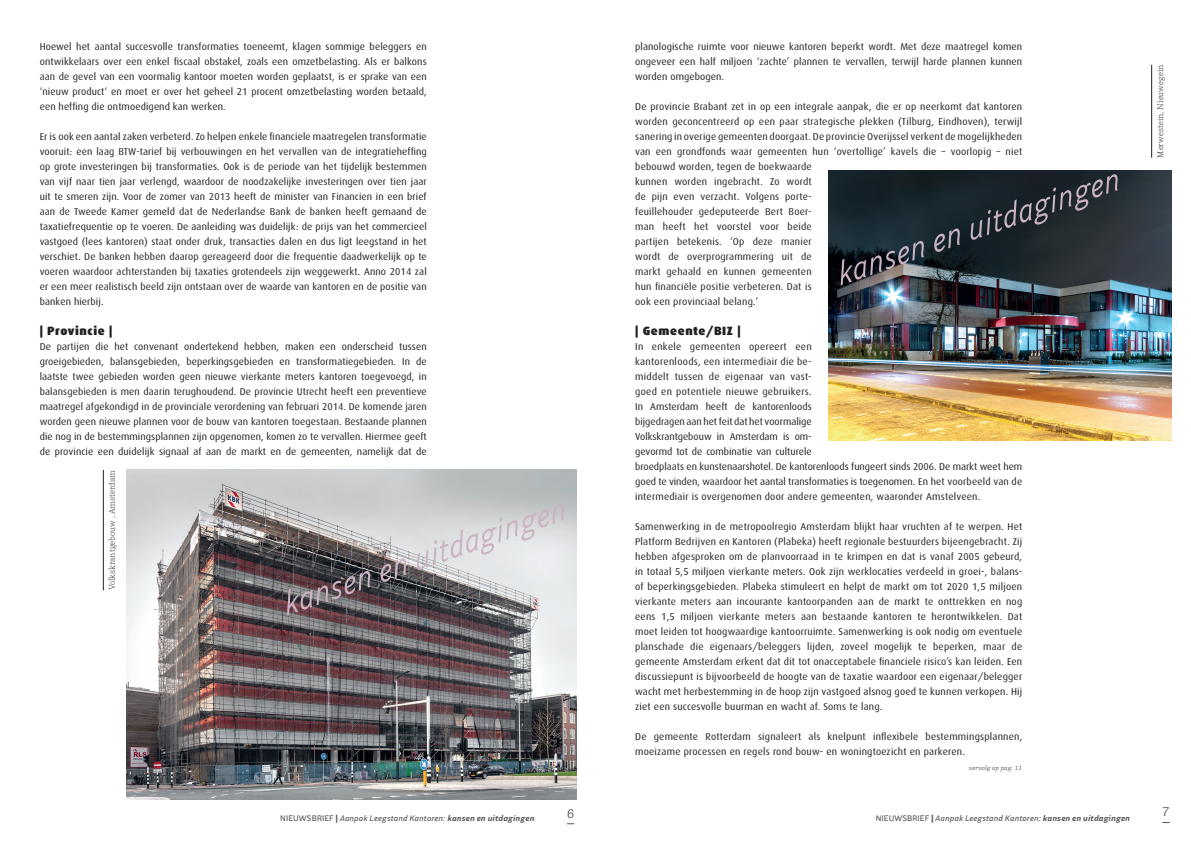
<style>
.page{position:relative;width:1191px;height:842px;background:#fff}
.page>*{position:absolute;margin:0;border:0;box-sizing:border-box;transform-origin:0 0}
.t1{font:12.5px "Parry Pro";color:#545557}
.t2{font:900 12px "Dax";letter-spacing:.05em;color:#231f20}
.t3{font:10px/15px "Dax";letter-spacing:.02em;color:#231f20;text-align:justify}
.t4{font:10px/15px "Dax";color:#231f20}
.t5{font:italic 600 8px "Parry Grotesque Pro";letter-spacing:.01em;color:#545557}
.t6{font:300 8px "Parry Pro";letter-spacing:.01em;color:#231f20}
.t7{font:italic 6px "Parry Pro";letter-spacing:.03em;color:#545557}
.s1{font-style:normal}
.s2{font-weight:900;font-style:normal}
.s3{font-weight:700}
</style>
<div class="page">
<img style="left:126px;top:470px;width:450px;height:330px">
<img style="left:828px;top:170px;width:343px;height:270px">
<svg style="left:284px;top:495px;width:282px;height:128px;background:#a4a1a4"></svg>
<hr style="left:103px;top:470px;width:1px;height:120px;background:#231f20">
<hr style="left:1151px;top:65px;width:1px;height:93px;background:#231f20">
<svg style="left:837px;top:170px;width:282px;height:123px;background:#2b343b"></svg>
<p class="t3" style="left:40px;top:39px;width:388px">Hoewel het aantal succesvolle transformaties toeneemt, klagen sommige beleggers en ontwikkelaars over een enkel fiscaal obstakel, zoals een omzetbelasting. Als er balkons aan de gevel van een voormalig kantoor moeten worden geplaatst, is er sprake van een ‘nieuw product‘ en moet er over het geheel 21 procent omzetbelasting worden betaald, een heffing die ontmoedigend kan werken.</p>
<p class="t3" style="left:40px;top:129px;width:388px">Er is ook een aantal zaken verbeterd. Zo helpen enkele financiele maatregelen transformatie vooruit: een laag BTW-tarief bij verbouwingen en het vervallen van de integratieheffing op grote investeringen bij transformaties. Ook is de periode van het tijdelijk bestemmen van vijf naar tien jaar verlengd, waardoor de noodzakelijke investeringen over tien jaar uit te smeren zijn. Voor de zomer van 2013 heeft de minister van Financien in een brief aan de Tweede Kamer gemeld dat de Nederlandse Bank de banken heeft gemaand de taxatiefrequentie op te voeren. De aanleiding was duidelijk: de prijs van het commercieel vastgoed (lees kantoren) staat onder druk, transacties dalen en dus ligt leegstand in het verschiet. De banken hebben daarop gereageerd door die frequentie daadwerkelijk op te voeren waardoor achterstanden bij taxaties grotendeels zijn weggewerkt. Anno 2014 zal er een meer realistisch beeld zijn ontstaan over de waarde van kantoren en de positie van banken hierbij.</p>
<p class="t2" style="left:40px;top:324px;width:74px">| Provincie |</p>
<p class="t3" style="left:40px;top:339px;width:388px">De partijen die het convenant ondertekend hebben, maken een onderscheid tussen groeigebieden, balansgebieden, beperkingsgebieden en transformatiegebieden. In de laatste twee gebieden worden geen nieuwe vierkante meters kantoren toegevoegd, in balansgebieden is men daarin terughoudend. De provincie Utrecht heeft een preventieve maatregel afgekondigd in de provinciale verordening van februari 2014. De komende jaren worden geen nieuwe plannen voor de bouw van kantoren toegestaan. Bestaande plannen die nog in de bestemmingsplannen zijn opgenomen, komen zo te vervallen. Hiermee geeft de provincie een duidelijk signaal af aan de markt en de gemeenten, namelijk dat de</p>
<p class="t6" style="left:106px;top:590px;width:122px;rotate:-90deg">Volkskrantgebouw , Amsterdam</p>
<p class="t5" style="left:280px;top:813px;width:256px"><span class="s1">NIEUWSBRIEF</span> <span class="s2">|</span> Aanpak Leegstand Kantoren: <span class="s3">kansen en uitdagingen</span></p>
<p class="t1" style="left:567px;top:804px;width:9px">6</p>
<p class="t3" style="left:635px;top:39px;width:388px">planologische ruimte voor nieuwe kantoren beperkt wordt. Met deze maatregel komen ongeveer een half miljoen ‘zachte’ plannen te vervallen, terwijl harde plannen kunnen worden omgebogen.</p>
<p class="t3" style="left:635px;top:99px;width:388px;text-align:left">De provincie Brabant zet in op een integrale aanpak, die er op neerkomt dat kantoren worden geconcentreerd op een paar strategische plekken (Tilburg, Eindhoven), terwijl sanering in overige gemeenten doorgaat. De provincie Overijssel verkent de mogelijkheden van een grondfonds waar gemeenten hun ‘overtollige’ kavels die – voorlopig – niet bebouwd worden, tegen de boekwaarde<br>kunnen worden ingebracht. Zo wordt<br>de pijn even verzacht. Volgens porte-<br>feuillehouder gedeputeerde Bert Boer-<br>man heeft het voorstel voor beide<br>partijen betekenis. ‘Op deze manier<br>wordt de overprogrammering uit de<br>markt gehaald en kunnen gemeenten<br>hun financiële positie verbeteren. Dat is<br>ook een provinciaal belang.’</p>
<p class="t2" style="left:635px;top:324px;width:107px">| Gemeente/BIZ |</p>
<p class="t4" style="left:635px;top:339px;width:388px">In enkele gemeenten opereert een<br>kantorenloods, een intermediair die be-<br>middelt tussen de eigenaar van vast-<br>goed en potentiele nieuwe gebruikers.<br>In Amsterdam heeft de kantorenloods<br>bijgedragen aan het feit dat het voormalige<br>Volkskrantgebouw in Amsterdam is om-<br>gevormd tot de combinatie van culturele<br>broedplaats en kunstenaarshotel. De kantorenloods fungeert sinds 2006. De markt weet hem goed te vinden, waardoor het aantal transformaties is toegenomen. En het voorbeeld van de intermediair is overgenomen door andere gemeenten, waaronder Amstelveen.</p>
<p class="t3" style="left:635px;top:519px;width:389px">Samenwerking in de metropoolregio Amsterdam blijkt haar vruchten af te werpen. Het Platform Bedrijven en Kantoren (Plabeka) heeft regionale bestuurders bijeengebracht. Zij hebben afgesproken om de planvoorraad in te krimpen en dat is vanaf 2005 gebeurd, in totaal 5,5 miljoen vierkante meters. Ook zijn werklocaties verdeeld in groei-, balans&shy;of beperkingsgebieden. Plabeka stimuleert en helpt de markt om tot 2020 1,5 miljoen vierkante meters aan incourante kantoorpanden aan de markt te onttrekken en nog eens 1,5 miljoen vierkante meters aan bestaande kantoren te herontwikkelen. Dat moet leiden tot hoogwaardige kantoorruimte. Samenwerking is ook nodig om eventuele planschade die eigenaars/beleggers lijden, zoveel mogelijk te beperken, maar de gemeente Amsterdam erkent dat dit tot onacceptabele financiele risico’s kan leiden. Een discussiepunt is bijvoorbeeld de hoogte van de taxatie waardoor een eigenaar/belegger wacht met herbestemming in de hoop zijn vastgoed alsnog goed te kunnen verkopen. Hij ziet een succesvolle buurman en wacht af. Soms te lang.</p>
<p class="t3" style="left:635px;top:729px;width:388px">De gemeente Rotterdam signaleert als knelpunt inflexibele bestemmingsplannen, moeizame processen en regels rond bouw- en woningtoezicht en parkeren.</p>
<p class="t7" style="left:969px;top:764px;width:54px">vervolg op pag. 11</p>
<p class="t5" style="left:875px;top:813px;width:256px"><span class="s1">NIEUWSBRIEF</span> <span class="s2">|</span> Aanpak Leegstand Kantoren: <span class="s3">kansen en uitdagingen</span></p>
<p class="t6" style="left:1154px;top:158px;width:94px;rotate:-90deg">Merwestein, Nieuwegein</p>
<p class="t1" style="left:1162px;top:803px;width:9px">7</p>
</div>
